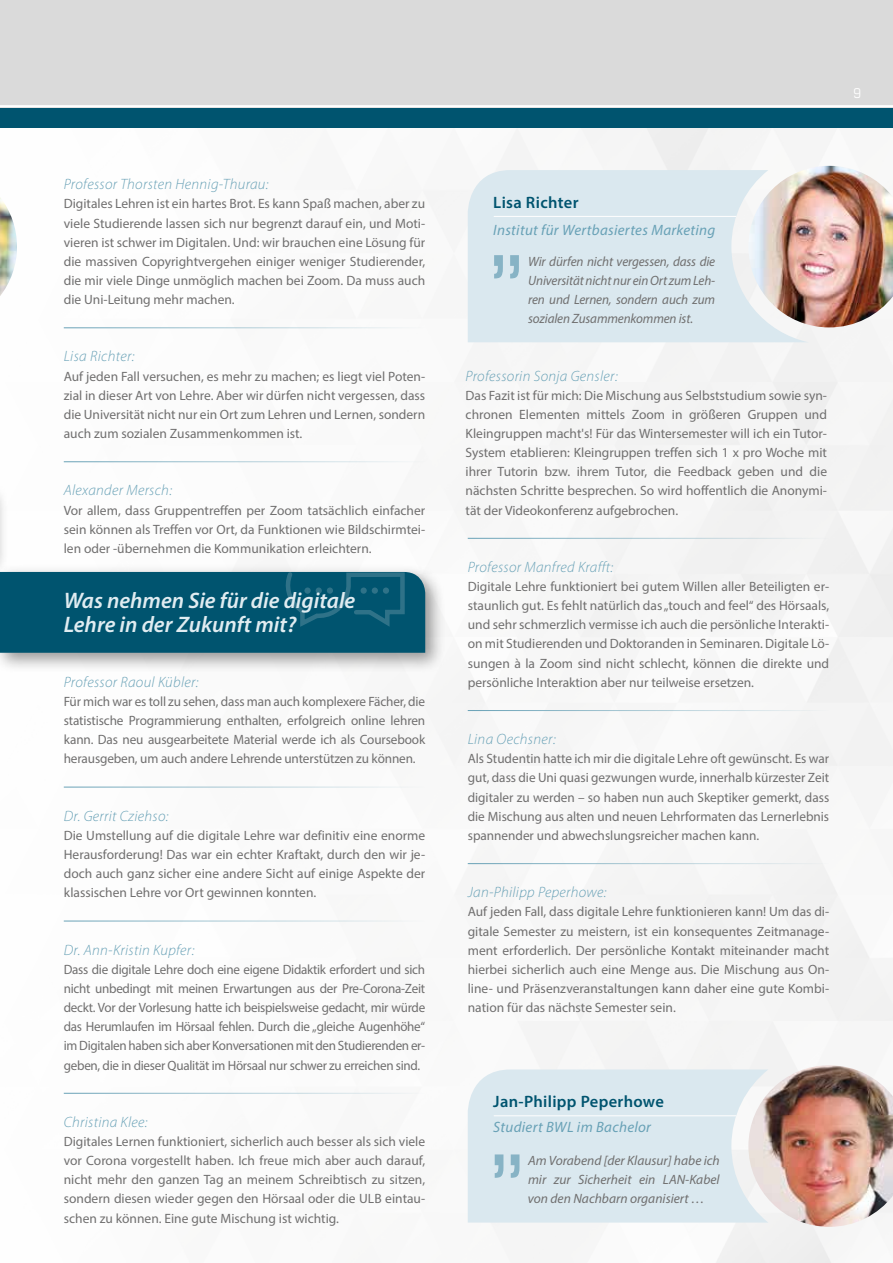
<style>
.page{position:relative;width:893px;height:1263px;background:#fff}
.page>*{position:absolute;margin:0;border:0;box-sizing:border-box;transform-origin:0 0}
.t1{font:italic 600 22.5px/24px "Myriad Pro";color:#e0ecf1}
.t2{font:600 16.5px "Myriad Pro";letter-spacing:.02em;color:#00546f}
.t3{font:italic 300 15px "Myriad Pro";letter-spacing:.02em;color:#68a1b6}
.t4{font:italic 15px "Myriad Pro";letter-spacing:.02em;color:#68a1b6}
.t5{font:13.5px/19.2px "Myriad Pro";color:#706f6f;text-align:justify}
.t6{font:italic 13.5px/19.2px "Myriad Pro";letter-spacing:-.01em;color:#706f6f;text-align:justify}
.t7{font:condensed 13.5px "Eurostile LT Std";color:#fff}
</style>
<div class="page">
<div style="left:0;top:0;width:893px;height:128px;background:#dadada"></div>
<hr style="left:0;top:105px;width:893px;height:3px;background:#fff">
<div style="left:0;top:108px;width:893px;height:20px;background:#00546f"></div>
<div style="left:468px;top:170px;width:341px;height:172px;background:#dae8ef"></div>
<hr style="left:494px;top:216px;width:242px;height:1px;background:#fff">
<div style="left:0;top:483px;width:9px;height:96px;background:#f9f9f9"></div>
<svg style="left:0;top:501px;width:1px;height:57px"></svg>
<img style="left:748px;top:166px;width:145px;height:161px">
<img style="left:0;top:197px;width:17px;height:99px">
<div style="left:468px;top:1069px;width:280px;height:153px;background:#dae8ef"></div>
<hr style="left:494px;top:1115px;width:242px;height:1px;background:#fff">
<img style="left:748px;top:1065px;width:145px;height:162px">
<hr style="left:64px;top:787px;width:361px;height:1px;background:#68a1b6">
<hr style="left:64px;top:921px;width:361px;height:1px;background:#68a1b6">
<hr style="left:468px;top:538px;width:361px;height:1px;background:#68a1b6">
<hr style="left:468px;top:710px;width:361px;height:1px;background:#68a1b6">
<hr style="left:468px;top:863px;width:361px;height:1px;background:#68a1b6">
<div style="left:0;top:564px;width:445px;height:109px;background:#000;opacity:.4"></div>
<div style="left:0;top:571px;width:425px;height:82px;background:#00546f"></div>
<div style="left:361px;top:587px;width:6px;height:7px;background:#2f7288;border-radius:50%"></div>
<div style="left:372px;top:587px;width:6px;height:7px;background:#2f7288;border-radius:50%"></div>
<div style="left:383px;top:587px;width:6px;height:7px;background:#2f7288;border-radius:50%"></div>
<div style="left:304px;top:587px;width:7px;height:7px;background:#2f7288;border-radius:50%"></div>
<div style="left:316px;top:587px;width:6px;height:7px;background:#2f7288;border-radius:50%"></div>
<div style="left:327px;top:587px;width:6px;height:7px;background:#2f7288;border-radius:50%"></div>
<hr style="left:64px;top:1093px;width:361px;height:1px;background:#68a1b6">
<hr style="left:64px;top:327px;width:361px;height:1px;background:#68a1b6">
<hr style="left:64px;top:461px;width:361px;height:1px;background:#68a1b6">
<svg style="left:494px;top:255px;width:25px;height:23px"></svg>
<svg style="left:495px;top:1154px;width:24px;height:24px"></svg>
<p class="t3" style="left:64px;top:176px;width:206px">Professor Thorsten Hennig-Thurau:</p>
<p class="t5" style="left:64px;top:194px;width:363px">Digitales Lehren ist ein hartes Brot. Es kann Spaß machen, aber zu viele Studierende lassen sich nur begrenzt darauf ein, und Moti&shy;vieren ist schwer im Digitalen. Und: wir brauchen eine Lösung für die massiven Copyrightvergehen einiger weniger Studierender, die mir viele Dinge unmöglich machen bei Zoom. Da muss auch die Uni-Leitung mehr machen.</p>
<p class="t3" style="left:64px;top:348px;width:72px">Lisa Richter:</p>
<p class="t5" style="left:64px;top:366px;width:363px">Auf jeden Fall versuchen, es mehr zu machen; es liegt viel Poten&shy;zial in dieser Art von Lehre. Aber wir dürfen nicht vergessen, dass die Universität nicht nur ein Ort zum Lehren und Lernen, sondern auch zum sozialen Zusammenkommen ist.</p>
<p class="t3" style="left:64px;top:482px;width:110px">Alexander Mersch:</p>
<p class="t5" style="left:64px;top:500px;width:363px">Vor allem, dass Gruppentreffen per Zoom tatsächlich einfacher sein können als Treffen vor Ort, da Funktionen wie Bildschirmtei&shy;len oder -übernehmen die Kommunikation erleichtern.</p>
<h1 class="t1" style="left:64px;top:588px;width:293px">Was nehmen Sie für die digitale<br>Lehre in der Zukunft mit?</h1>
<p class="t3" style="left:64px;top:674px;width:136px">Professor Raoul Kübler:</p>
<p class="t5" style="left:64px;top:691px;width:363px">Für mich war es toll zu sehen, dass man auch komplexere Fächer, die statistische Programmierung enthalten, erfolgreich online lehren kann. Das neu ausgearbeitete Material werde ich als Coursebook herausgeben, um auch andere Lehrende unterstützen zu können.</p>
<p class="t3" style="left:64px;top:808px;width:106px">Dr. Gerrit Cziehso:</p>
<p class="t5" style="left:64px;top:825px;width:363px">Die Umstellung auf die digitale Lehre war definitiv eine enorme Herausforderung! Das war ein echter Kraftakt, durch den wir je&shy;doch auch ganz sicher eine andere Sicht auf einige Aspekte der klassischen Lehre vor Ort gewinnen konnten.</p>
<p class="t3" style="left:64px;top:942px;width:132px">Dr. Ann-Kristin Kupfer:</p>
<p class="t5" style="left:64px;top:959px;width:363px">Dass die digitale Lehre doch eine eigene Didaktik erfordert und sich nicht unbedingt mit meinen Erwartungen aus der Pre-Corona-Zeit deckt. Vor der Vorlesung hatte ich beispielsweise gedacht, mir würde das Herumlaufen im Hörsaal fehlen. Durch die „gleiche Augenhöhe“ im Digitalen haben sich aber Konversationen mit den Studierenden er&shy;geben, die in dieser Qualität im Hörsaal nur schwer zu erreichen sind.</p>
<p class="t3" style="left:64px;top:1114px;width:85px">Christina Klee:</p>
<p class="t5" style="left:64px;top:1132px;width:363px">Digitales Lernen funktioniert, sicherlich auch besser als sich viele vor Corona vorgestellt haben. Ich freue mich aber auch darauf, nicht mehr den ganzen Tag an meinem Schreibtisch zu sitzen, sondern diesen wieder gegen den Hörsaal oder die ULB eintau&shy;schen zu können. Eine gute Mischung ist wichtig.</p>
<p class="t7" style="left:854px;top:85px;width:9px">9</p>
<p class="t2" style="left:493px;top:192px;width:87px">Lisa Richter</p>
<p class="t4" style="left:493px;top:220px;width:224px">Institut für Wertbasiertes Marketing</p>
<p class="t6" style="left:528px;top:251px;width:189px">Wir dürfen nicht vergessen, dass die Universität nicht nur ein Ort zum Leh&shy;ren und Lernen, sondern auch zum sozialen Zusammenkommen ist.</p>
<p class="t3" style="left:466px;top:368px;width:154px">Professorin Sonja Gensler:</p>
<p class="t5" style="left:466px;top:385px;width:363px">Das Fazit ist für mich: Die Mischung aus Selbststudium sowie syn&shy;chronen Elementen mittels Zoom in größeren Gruppen und Kleingruppen macht's! Für das Wintersemester will ich ein Tutor-System etablieren: Kleingruppen treffen sich 1 x pro Woche mit ihrer Tutorin bzw. ihrem Tutor, die Feedback geben und die nächsten Schritte besprechen. So wird hoffentlich die Anonymi&shy;tät der Videokonferenz aufgebrochen.</p>
<p class="t3" style="left:468px;top:559px;width:147px">Professor Manfred Krafft:</p>
<p class="t5" style="left:468px;top:577px;width:363px">Digitale Lehre funktioniert bei gutem Willen aller Beteiligten er&shy;staunlich gut. Es fehlt natürlich das „touch and feel“ des Hörsaals, und sehr schmerzlich vermisse ich auch die persönliche Interakti&shy;on mit Studierenden und Doktoranden in Seminaren. Digitale Lö&shy;sungen à la Zoom sind nicht schlecht, können die direkte und persönliche Interaktion aber nur teilweise ersetzen.</p>
<p class="t3" style="left:468px;top:731px;width:89px">Lina Oechsner:</p>
<p class="t5" style="left:468px;top:749px;width:363px">Als Studentin hatte ich mir die digitale Lehre oft gewünscht. Es war gut, dass die Uni quasi gezwungen wurde, innerhalb kürzester Zeit digitaler zu werden – so haben nun auch Skeptiker gemerkt, dass die Mischung aus alten und neuen Lehrformaten das Lernerlebnis spannender und abwechslungsreicher machen kann.</p>
<p class="t3" style="left:468px;top:884px;width:140px">Jan-Philipp Peperhowe:</p>
<p class="t5" style="left:468px;top:902px;width:363px">Auf jeden Fall, dass digitale Lehre funktionieren kann! Um das di&shy;gitale Semester zu meistern, ist ein konsequentes Zeitmanage&shy;ment erforderlich. Der persönliche Kontakt miteinander macht hierbei sicherlich auch eine Menge aus. Die Mischung aus On&shy;line- und Präsenzveranstaltungen kann daher eine gute Kombi&shy;nation für das nächste Semester sein.</p>
<p class="t2" style="left:493px;top:1091px;width:172px">Jan-Philipp Peperhowe</p>
<p class="t4" style="left:493px;top:1118px;width:159px">Studiert BWL im Bachelor</p>
<p class="t6" style="left:528px;top:1151px;width:193px">Am Vorabend [der Klausur] habe ich mir zur Sicherheit ein LAN-Kabel von den Nachbarn organisiert …</p>
</div>
